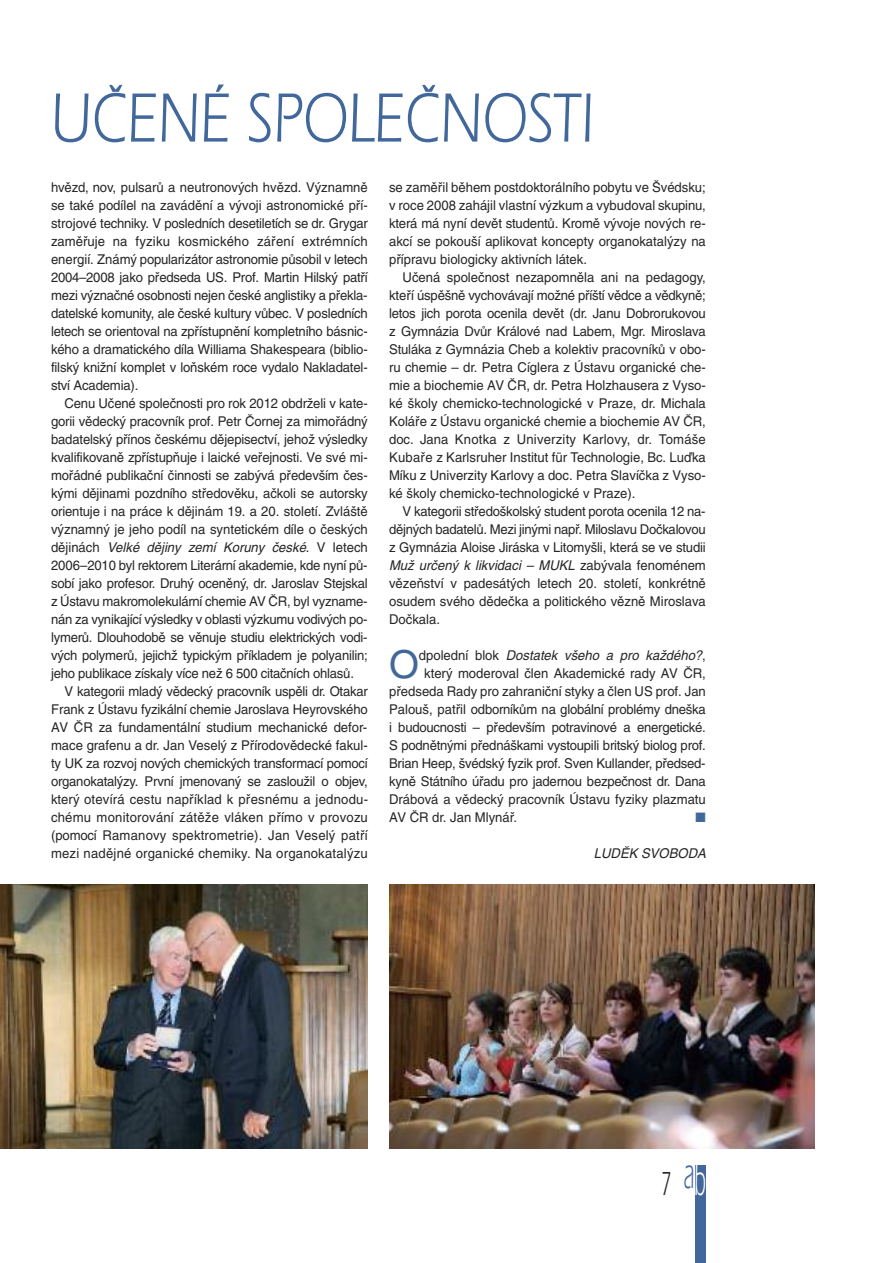
<style>
.page{position:relative;width:893px;height:1263px;background:#fff}
.page>*{position:absolute;margin:0;border:0;box-sizing:border-box;transform-origin:0 0}
.t1{font:72px "Itc Eras CE";color:#42689b;scale:.8 1}
.t2{font:38.55px "Helvetica CE";color:#42689b}
.t3{font:34.5px "Itc Eras CE";color:#272627;scale:.55 1}
.t4{font:13.5px/18px "Helvetica CE";color:#272627;text-align:justify}
.t5{font:13.5px "Helvetica CE";letter-spacing:-.02em;color:#272627}
.t6{font:italic 13.5px "Helvetica CE";color:#272627}
.t7{font:13.5px "Zapf Dingbats ITC";color:#42689b}
.s1{font-style:italic}
.s2{font-style:normal}
.s3{font-size:45px;color:#fff}
</style>
<div class="page">
<div style="left:695px;top:1165px;width:11px;height:98px;background:#42689b"></div>
<img style="left:389px;top:884px;width:425px;height:264px">
<img style="left:0;top:884px;width:368px;height:264px">
<h1 class="t1" style="left:51px;top:94px;width:679px">UČENÉ SPOLEČNOSTI</h1>
<p class="t4" style="left:51px;top:180px;width:318px">hvězd, nov, pulsarů a neutronových hvězd. Významně se také podílel na zavádění a vývoji astronomické pří&shy;strojové techniky. V posledních desetiletích se dr. Grygar zaměřuje na fyziku kosmického záření extrémních energií. Známý popularizátor astronomie působil v letech 2004–2008 jako předseda US. Prof. Martin Hilský patří mezi význačné osobnosti nejen české anglistiky a překla&shy;datelské komunity, ale české kultury vůbec. V posledních letech se orientoval na zpřístupnění kompletního básnic&shy;kého a dramatického díla Williama Shakespeara (biblio&shy;filský knižní komplet v loňském roce vydalo Nakladatel&shy;ství Academia).</p>
<p class="t4" style="left:51px;top:396px;width:318px;text-indent:13px">Cenu Učené společnosti pro rok 2012 obdrželi v kate&shy;gorii vědecký pracovník prof. Petr Čornej za mimořádný badatelský přínos českému dějepisectví, jehož výsledky kvalifikovaně zpřístupňuje i laické veřejnosti. Ve své mi&shy;mořádné publikační činnosti se zabývá především čes&shy;kými dějinami pozdního středověku, ačkoli se autorsky orientuje i na práce k dějinám 19. a 20. století. Zvláště významný je jeho podíl na syntetickém díle o českých dějinách <span class="s1">Velké dějiny zemí Koruny české</span>. V letech 2006–2010 byl rektorem Literární akademie, kde nyní pů&shy;sobí jako profesor. Druhý oceněný, dr. Jaroslav Stejskal z Ústavu makromolekulární chemie AV ČR, byl vyzname&shy;nán za vynikající výsledky v oblasti výzkumu vodivých po&shy;lymerů. Dlouhodobě se věnuje studiu elektrických vodi&shy;vých polymerů, jejichž typickým příkladem je polyanilin; jeho publikace získaly více než 6 500 citačních ohlasů.</p>
<p class="t4" style="left:51px;top:684px;width:319px;text-indent:14px">V kategorii mladý vědecký pracovník uspěli dr. Otakar Frank z Ústavu fyzikální chemie Jaroslava Heyrovského AV ČR za fundamentální studium mechanické defor&shy;mace grafenu a dr. Jan Veselý z Přírodovědecké fakul&shy;ty UK za rozvoj nových chemických transformací pomocí organokatalýzy. První jmenovaný se zasloužil o objev, který otevírá cestu například k přesnému a jednodu&shy;chému monitorování zátěže vláken přímo v provozu (pomocí Ramanovy spektrometrie). Jan Veselý patří mezi nadějné organické chemiky. Na organokatalýzu</p>
<p class="t4" style="left:389px;top:180px;width:318px">se zaměřil během postdoktorálního pobytu ve Švédsku; v roce 2008 zahájil vlastní výzkum a vybudoval skupinu, která má nyní devět studentů. Kromě vývoje nových re&shy;akcí se pokouší aplikovat koncepty organokatalýzy na přípravu biologicky aktivních látek.</p>
<p class="t4" style="left:389px;top:270px;width:318px;text-indent:14px">Učená společnost nezapomněla ani na pedagogy, kteří úspěšně vychovávají možné příští vědce a vědkyně; letos jich porota ocenila devět (dr. Janu Dobrorukovou z Gymnázia Dvůr Králové nad Labem, Mgr. Miroslava Stuláka z Gymnázia Cheb a kolektiv pracovníků v obo&shy;ru chemie – dr. Petra Cíglera z Ústavu organické che&shy;mie a biochemie AV ČR, dr. Petra Holzhausera z Vyso&shy;ké školy chemicko-technologické v Praze, dr. Michala Koláře z Ústavu organické chemie a biochemie AV ČR, doc. Jana Knotka z Univerzity Karlovy, dr. Tomáše Kubaře z Karlsruher Institut für Technologie, Bc. Luďka Míku z Univerzity Karlovy a doc. Petra Slavíčka z Vyso&shy;ké školy chemicko-technologické v Praze).</p>
<p class="t4" style="left:389px;top:504px;width:318px;text-indent:13px">V kategorii středoškolský student porota ocenila 12 na&shy;dějných badatelů. Mezi jinými např. Miloslavu Dočkalovou z Gymnázia Aloise Jiráska v Litomyšli, která se ve studii <span class="s1">Muž určený k likvidaci – MUKL</span> zabývala fenoménem vězeňství v padesátých letech 20. století, konkrétně osudem svého dědečka a politického vězně Miroslava Dočkala.</p>
<h2 class="t2" style="left:389px;top:651px;width:31px">O</h2>
<p class="t6" style="left:419px;top:651px;width:288px"><span class="s2">dpolední blok</span> Dostatek všeho a pro každého?<span class="s2">,</span></p>
<p class="t4" style="left:424px;top:666px;width:283px">který moderoval člen Akademické rady AV ČR,</p>
<p class="t4" style="left:389px;top:684px;width:318px">předseda Rady pro zahraniční styky a člen US prof. Jan</p>
<p class="t4" style="left:389px;top:702px;width:318px">Palouš, patřil odborníkům na globální problémy dneška</p>
<p class="t5" style="left:389px;top:723px;width:318px">i budoucnosti – především potravinové a energetické.</p>
<p class="t4" style="left:389px;top:738px;width:318px">S podnětnými přednáškami vystoupili britský biolog prof.</p>
<p class="t4" style="left:389px;top:756px;width:318px">Brian Heep, švédský fyzik prof. Sven Kullander, předsed-</p>
<p class="t5" style="left:389px;top:777px;width:318px">kyně Státního úřadu pro jadernou bezpečnost dr. Dana</p>
<p class="t4" style="left:389px;top:792px;width:318px">Drábová a vědecký pracovník Ústavu fyziky plazmatu</p>
<p class="t4" style="left:389px;top:810px;width:130px">AV ČR dr. Jan Mlynář.</p>
<p class="t7" style="left:696px;top:810px;width:12px">■</p>
<p class="t6" style="left:594px;top:849px;width:114px">LUDĚK SVOBODA</p>
<h3 class="t3" style="left:661px;top:1172px;width:82px">7 <sup>a</sup><span class="s3">b</span></h3>
</div>
